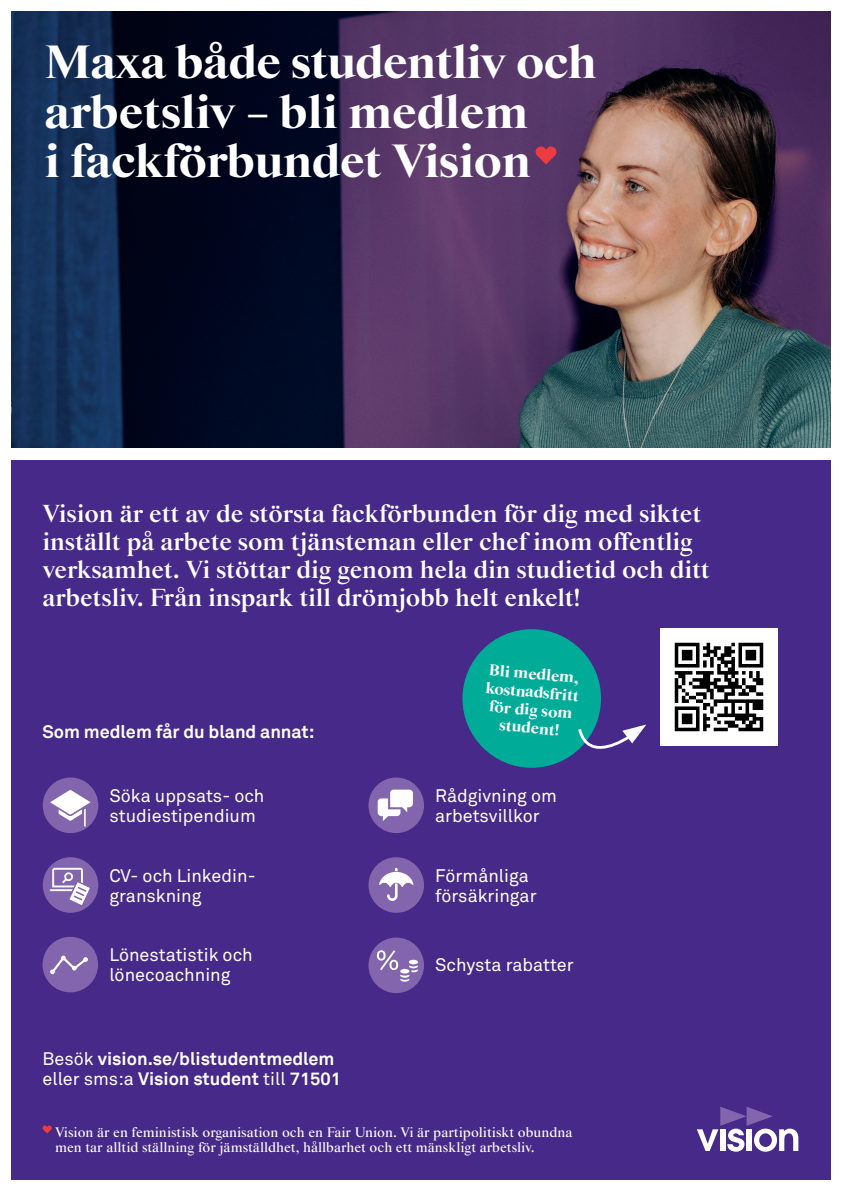
<style>
.page{position:relative;width:842px;height:1191px;background:#fff}
.page>*{position:absolute;margin:0;border:0;box-sizing:border-box;transform-origin:0 0}
.t1{font:800 47.4px/49.4px "Starling";letter-spacing:-.005em;color:#fff}
.t2{font:700 25px/28px "Starling";color:#fff}
.t3{font:18px/20px "Akkurat";color:#fff}
.t4{font:700 18px/20px "Akkurat";color:#fff}
.t5{font:800 16px/18px "Starling";color:#fff;text-align:center}
.t6{font:14px/15px "Starling";letter-spacing:.005em;color:#fff}
.s1{font-weight:400}
</style>
<div class="page">
<div style="left:11px;top:460px;width:820px;height:719px;background:#462988"></div>
<img style="left:11px;top:11px;width:820px;height:437px">
<svg style="left:697px;top:1106px;width:101px;height:45px"></svg>
<div style="left:43px;top:777px;width:55px;height:56px;background:#8265ac;border-radius:50%"></div>
<svg style="left:47px;top:787px;width:47px;height:39px"></svg>
<div style="left:43px;top:857px;width:55px;height:55px;background:#8265ac;border-radius:50%"></div>
<div style="left:43px;top:936px;width:55px;height:56px;background:#8265ac;border-radius:50%"></div>
<svg style="left:50px;top:955px;width:38px;height:19px"></svg>
<svg style="left:50px;top:867px;width:42px;height:40px"></svg>
<div style="left:368px;top:777px;width:56px;height:56px;background:#8265ac;border-radius:50%"></div>
<svg style="left:378px;top:789px;width:35px;height:32px"></svg>
<div style="left:368px;top:857px;width:56px;height:55px;background:#8265ac;border-radius:50%"></div>
<div style="left:368px;top:937px;width:56px;height:56px;background:#8265ac;border-radius:50%"></div>
<svg style="left:377px;top:950px;width:21px;height:20px"></svg>
<div style="left:407px;top:965px;width:13px;height:9px;border:2px solid #8265ac;border-radius:50%"></div>
<div style="left:407px;top:961px;width:13px;height:9px;border:2px solid #8265ac;border-radius:50%"></div>
<div style="left:408px;top:958px;width:11px;height:7px;background:#fff;border-radius:50%"></div>
<div style="left:407px;top:957px;width:13px;height:9px;border:2px solid #8265ac;border-radius:50%"></div>
<div style="left:398px;top:975px;width:13px;height:8px;border:2px solid #8265ac;border-radius:50%"></div>
<div style="left:398px;top:971px;width:13px;height:8px;border:2px solid #8265ac;border-radius:50%"></div>
<svg style="left:399px;top:968px;width:11px;height:6px"></svg>
<div style="left:398px;top:966px;width:13px;height:9px;border:2px solid #8265ac;border-radius:50%"></div>
<svg style="left:379px;top:868px;width:34px;height:33px"></svg>
<svg style="left:43px;top:1125px;width:9px;height:8px"></svg>
<svg style="left:536px;top:146px;width:20px;height:18px"></svg>
<div style="left:462px;top:629px;width:139px;height:139px;background:#00ac98;border-radius:50%"></div>
<svg style="left:576px;top:724px;width:70px;height:40px"></svg>
<img style="left:660px;top:628px;width:117px;height:117px">
<h1 class="t1" style="left:45px;top:39px;width:553px">Maxa både studentliv och arbetsliv – bli medlem<br>i fackförbundet Vision</h1>
<p class="t2" style="left:43px;top:500px;width:669px">Vision är ett av de största fackförbunden för dig med siktet inställt på arbete som tjänsteman eller chef inom offentlig verksamhet. Vi stöttar dig genom hela din studietid och ditt arbetsliv. Från inspark till drömjobb helt enkelt!</p>
<p class="t4" style="left:43px;top:721px;width:274px">Som medlem får du bland annat:</p>
<p class="t3" style="left:109px;top:786px;width:156px">Söka uppsats- och studiestipendium</p>
<p class="t3" style="left:109px;top:865px;width:148px">CV- och Linkedin&shy;granskning</p>
<p class="t3" style="left:109px;top:945px;width:145px">Lönestatistik och lönecoachning</p>
<p class="t4" style="left:43px;top:1049px;width:300px"><span class="s1">Besök</span> vision.se/blistudentmedlem <span class="s1">eller sms:a</span> Vision student <span class="s1">till</span> 71501</p>
<p class="t5" style="left:488px;top:661px;width:94px;rotate:5deg">Bli medlem, kostnadsfritt för dig som student!</p>
<p class="t3" style="left:435px;top:786px;width:123px">Rådgivning om arbetsvillkor</p>
<p class="t3" style="left:435px;top:865px;width:103px">Förmånliga försäkringar</p>
<p class="t3" style="left:435px;top:955px;width:140px">Schysta rabatter</p>
<p class="t6" style="left:55px;top:1124px;width:519px">Vision är en feministisk organisation och en Fair Union. Vi är partipolitiskt obundna men tar alltid ställning för jämställdhet, hållbarhet och ett mänskligt arbetsliv.</p>
</div>
